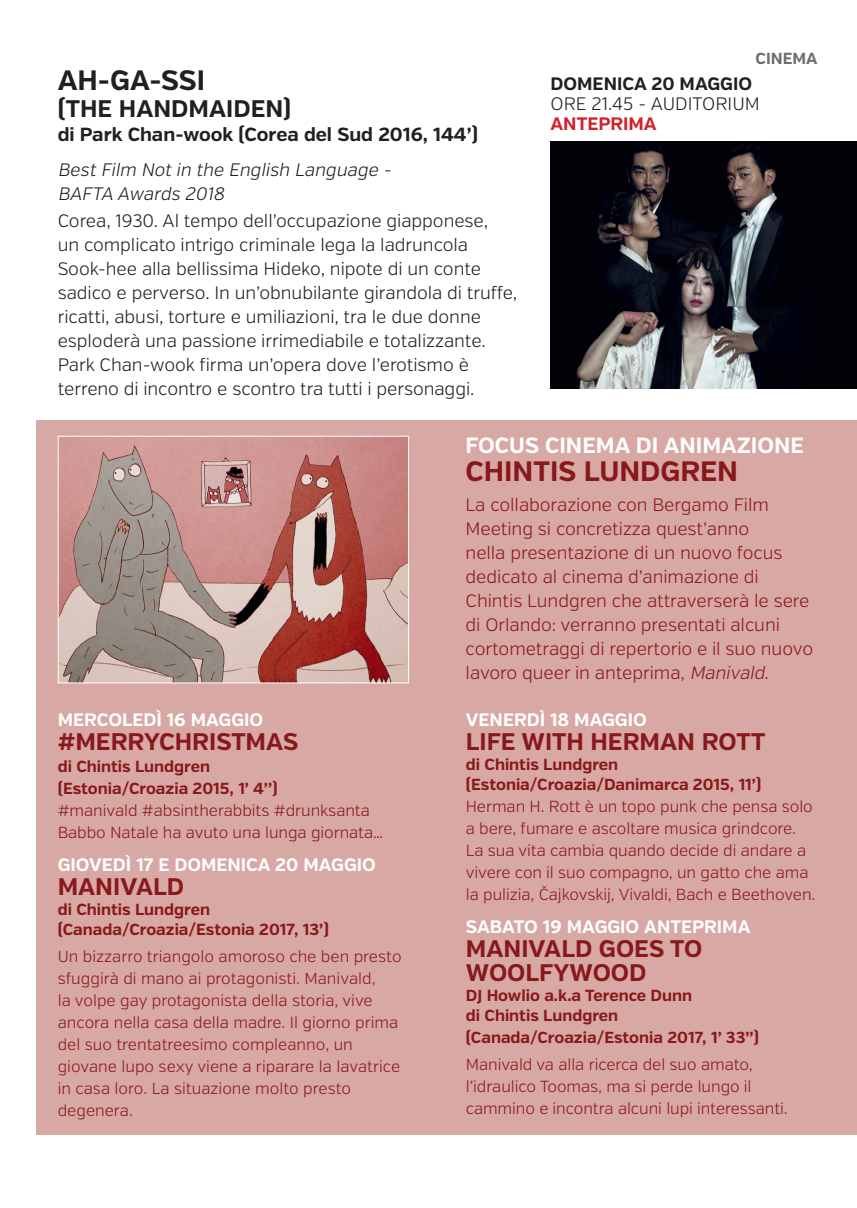
<style>
.page{position:relative;width:857px;height:1208px;background:#fff}
.page>*{position:absolute;margin:0;border:0;box-sizing:border-box;transform-origin:0 0}
.t1{font:700 28px "Verb";color:#88181b}
.t2{font:700 28px "Verb";color:#231f20}
.t3{font:700 24px/24px "Verb";color:#88181b}
.t4{font:700 24px "Verb";color:#231f20}
.t5{font:700 22px "Verb";color:#fff}
.t6{font:700 19px "Verb";color:#231f20}
.t7{font:300 18px/24px "Verb";letter-spacing:-.005em;color:#231f20}
.t8{font:300 18px/24px "Verb";letter-spacing:-.005em;color:#88181b}
.t9{font:700 18px "Verb";color:#fff}
.t10{font:italic 300 18px/24px "Verb";color:#231f20}
.t11{font:700 18px "Verb";color:#231f20}
.t12{font:700 18px "Verb";color:#d1232a}
.t13{font:300 16px/22px "Verb";letter-spacing:-.005em;color:#88181b}
.t14{font:700 16px/20px "Verb";color:#88181b}
.t15{font:700 16px "Verb";color:#6c6d70}
.s1{font-style:italic}
</style>
<div class="page">
<div style="left:37px;top:420px;width:819px;height:715px;background:#d8a8a4"></div>
<img style="left:550px;top:142px;width:306px;height:246px">
<svg style="left:58px;top:436px;width:351px;height:247px"></svg>
<p class="t15" style="left:755px;top:49px;width:63px">CINEMA</p>
<h1 class="t2" style="left:58px;top:64px;width:149px">AH-GA-SSI</h1>
<h2 class="t4" style="left:58px;top:94px;width:235px">(THE HANDMAIDEN)</h2>
<p class="t6" style="left:58px;top:123px;width:421px">di Park Chan-wook (Corea del Sud 2016, 144’)</p>
<p class="t10" style="left:58px;top:158px;width:338px">Best Film Notin the English Language -<br>BAFTA Awards 2018</p>
<p class="t7" style="left:58px;top:209px;width:461px">Corea, 1930. Al tempo dell’occupazione giapponese,<br>un complicato intrigo criminale lega la ladruncola Sook-hee alla bellissima Hideko, nipote di un conte sadico e perverso. In un’obnubilante girandola di truffe, ricatti, abusi, torture e umiliazioni, tra le due donne esploderà una passione irrimediabile e totalizzante.<br>Park Chan-wook firma un’opera dove l’erotismo è terreno di incontro e scontro tra tutti i personaggi.</p>
<h3 class="t5" style="left:465px;top:432px;width:340px">FOCUS CINEMA DI ANIMAZIONE</h3>
<h1 class="t1" style="left:465px;top:454px;width:274px">CHINTIS LUNDGREN</h1>
<p class="t8" style="left:465px;top:493px;width:349px">La collaborazione con Bergamo Film Meeting si concretizza quest’anno<br>nella presentazione di un nuovo focus dedicato al cinema d’animazione di Chintis Lundgren che attraverserà le sere di Orlando: verranno presentati alcuni cortometraggi di repertorio e il suo nuovo lavoro queer in anteprima, <span class="s1">Manivald</span>.</p>
<p class="t11" style="left:550px;top:72px;width:203px">DOMENICA 20 MAGGIO</p>
<p class="t7" style="left:550px;top:92px;width:211px">ORE 21.45 - AUDITORIUM</p>
<p class="t12" style="left:550px;top:112px;width:108px">ANTEPRIMA</p>
<p class="t9" style="left:58px;top:708px;width:207px">MERCOLEDÌ 16 MAGGIO</p>
<h2 class="t3" style="left:58px;top:730px;width:242px">#MERRYCHRISTMAS</h2>
<p class="t14" style="left:58px;top:755px;width:221px;line-height:22px">di Chintis Lundgren (Estonia/Croazia 2015, 1’ 4’’)</p>
<p class="t13" style="left:58px;top:799px;width:327px">#manivald #absintherabbits #drunksanta<br>Babbo Natale ha avuto una lunga giornata…</p>
<p class="t9" style="left:58px;top:853px;width:319px">GIOVEDÌ 17 E DOMENICA 20 MAGGIO</p>
<h2 class="t3" style="left:58px;top:875px;width:128px">MANIVALD</h2>
<p class="t14" style="left:58px;top:899px;width:272px">di Chintis Lundgren (Canada/Croazia/Estonia 2017, 13’)</p>
<p class="t13" style="left:58px;top:945px;width:345px">Un bizzarro triangolo amoroso che ben presto sfuggirà di mano ai protagonisti. Manivald,<br>la volpe gay protagonista della storia, vive ancora nella casa della madre. Il giorno prima del suo trentatreesimo compleanno, un giovane lupo sexy viene a riparare la lavatrice in casa loro. La situazione molto presto degenera.</p>
<p class="t9" style="left:465px;top:708px;width:182px">VENERDÌ 18 MAGGIO</p>
<h2 class="t3" style="left:465px;top:730px;width:301px">LIFE WITH HERMAN ROTT</h2>
<p class="t14" style="left:465px;top:754px;width:297px">di Chintis Lundgren (Estonia/Croazia/Danimarca 2015, 11’)</p>
<p class="t13" style="left:465px;top:795px;width:351px">Herman H. Rott è un topo punk che pensa solo a bere, fumare e ascoltare musica grindcore.<br>La sua vita cambia quando decide di andare a vivere con il suo compagno, un gatto che ama la pulizia, Čajkovskij, Vivaldi, Bach e Beethoven.</p>
<p class="t9" style="left:465px;top:915px;width:286px">SABATO 19 MAGGIO ANTEPRIMA</p>
<h2 class="t3" style="left:465px;top:937px;width:238px">MANIVALD GOES TO<br>WOOLFYWOOD</h2>
<p class="t14" style="left:465px;top:985px;width:228px">DJ Howlio a.k.a Terence Dunn di Chintis Lundgren</p>
<p class="t14" style="left:465px;top:1027px;width:294px">(Canada/Croazia/Estonia 2017, 1’ 33’’)</p>
<p class="t13" style="left:465px;top:1053px;width:323px">Manivald va alla ricerca del suo amato, l’idraulico Toomas, ma si perde lungo il cammino e incontra alcuni lupi interessanti.</p>
</div>
